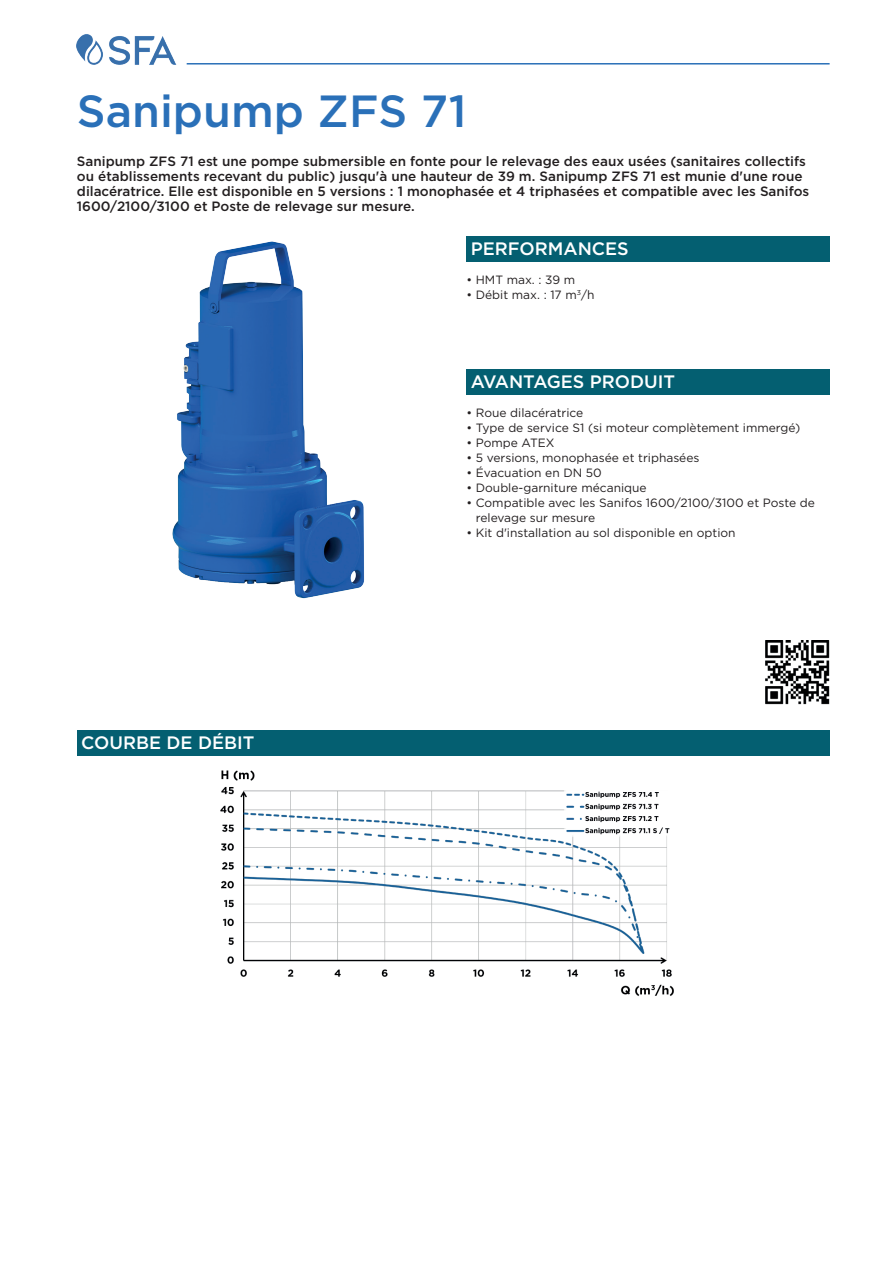
<style>
.page{position:relative;width:893px;height:1263px;background:#fff}
.page>*{position:absolute;margin:0;border:0;box-sizing:border-box;transform-origin:0 0}
.t1{font:500 45px "Gotham";color:#2a70b8}
.t2{font:500 18px "Gotham";color:#fff}
.t3{font:500 13.5px/15px "Gotham";color:#231f20}
.t4{font:12px/15px "Gotham";color:#231f20}
</style>
<div class="page">
<img style="left:77px;top:34px;width:99px;height:31px">
<hr style="left:187px;top:63px;width:643px;height:2px;background:#2a70b8">
<img style="left:220px;top:770px;width:454px;height:226px">
<img style="left:172px;top:241px;width:192px;height:358px">
<div style="left:77px;top:730px;width:753px;height:25px;background:#045f71"></div>
<div style="left:466px;top:236px;width:364px;height:25px;background:#045f71"></div>
<div style="left:466px;top:369px;width:364px;height:26px;background:#045f71"></div>
<img style="left:766px;top:641px;width:63px;height:63px">
<h1 class="t1" style="left:77px;top:82px;width:391px">Sanipump ZFS 71</h1>
<p class="t3" style="left:77px;top:154px;width:734px">Sanipump ZFS 71 est une pompe submersible en fonte pour le relevage des eaux usées (sanitaires collectifs ou établissements recevant du public) jusqu'à une hauteur de 39 m. Sanipump ZFS 71 est munie d'une roue dilacératrice. Elle est disponible en 5 versions : 1 monophasée et 4 triphasées et compatible avec les Sanifos 1600/2100/3100 et Poste de relevage sur mesure.</p>
<h2 class="t2" style="left:471px;top:237px;width:160px">PERFORMANCES</h2>
<p class="t4" style="left:466px;top:272px;width:110px">• HMT max. : 39 m</p>
<p class="t4" style="left:466px;top:287px;width:130px">• Débit max. : 17 m<sup>3</sup>/h</p>
<h2 class="t2" style="left:471px;top:370px;width:206px">AVANTAGES PRODUIT</h2>
<h2 class="t2" style="left:81px;top:731px;width:175px">COURBE DE DÉBIT</h2>
<p class="t4" style="left:466px;top:405px;width:118px">• Roue dilacératrice</p>
<p class="t4" style="left:466px;top:420px;width:335px">• Type de service S1 (si moteur complètement immergé)</p>
<p class="t4" style="left:466px;top:435px;width:90px">• Pompe ATEX</p>
<p class="t4" style="left:466px;top:450px;width:235px">• 5 versions, monophasée et triphasées</p>
<p class="t4" style="left:466px;top:465px;width:137px">• Évacuation en DN 50</p>
<p class="t4" style="left:466px;top:480px;width:182px">• Double-garniture mécanique</p>
<p class="t4" style="left:476px;top:495px;width:340px;text-indent:-9px">• Compatible avec les Sanifos 1600/2100/3100 et Poste de relevage sur mesure</p>
<p class="t4" style="left:466px;top:525px;width:271px">• Kit d'installation au sol disponible en option</p>
</div>
